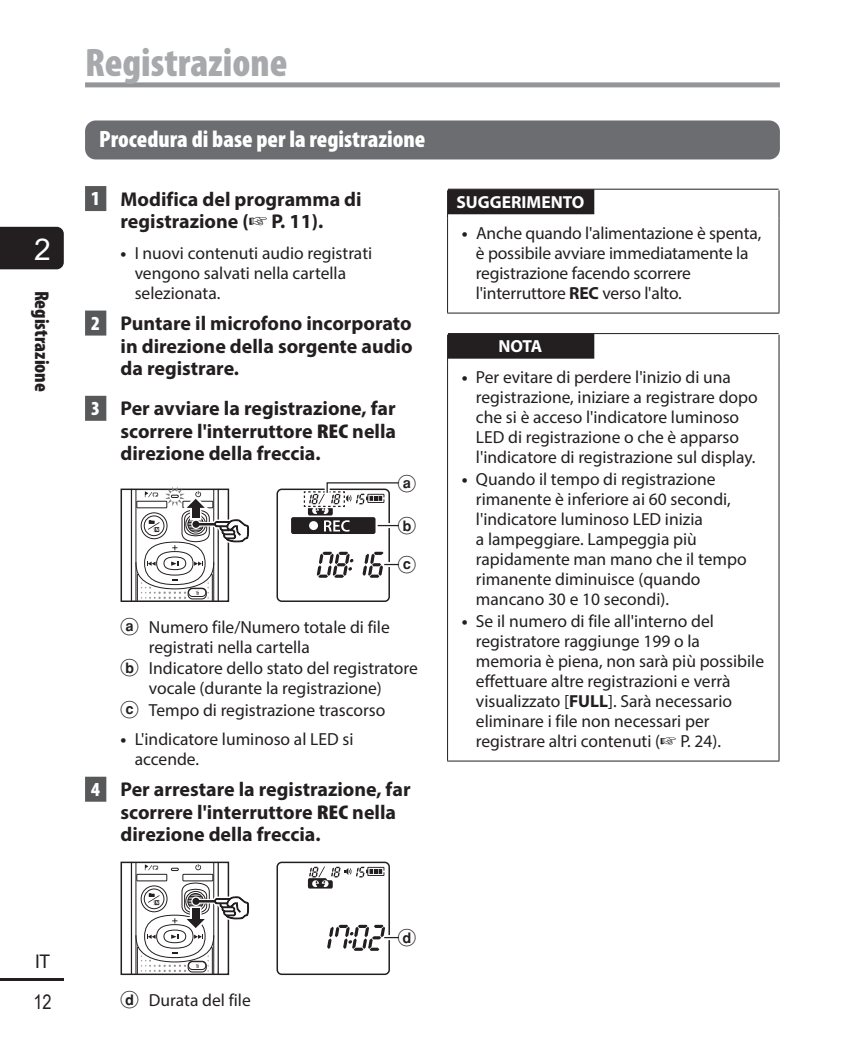
<style>
.page{position:relative;width:865px;height:1049px;background:#fff}
.page>*{position:absolute;margin:0;border:0;box-sizing:border-box;transform-origin:0 0}
.t1{font:900 condensed 40px "Myriad Pro";color:#a8a9ad}
.t2{font:30px "Arial";color:#fff}
.t3{font:900 condensed 23.75px "Myriad Pro";color:#fff}
.t4{font:700 20px/22.5px "Myriad Pro";color:#231f20;text-align:justify}
.t5{font:900 condensed 20px "Myriad Pro";color:#231f20}
.t6{font:20px "Arial Narrow";color:#231f20}
.t7{font:20px "Myriad Pro";color:#231f20}
.t8{font:17.5px/20px "Myriad Pro";color:#231f20}
.t9{font:700 17.5px "Myriad Pro";color:#fff}
.t10{font:17.5px "Circl Posi B2";color:#231f20}
.s1{font-weight:900;font-stretch:condensed;color:#fff}
.s2{font-weight:700}
.s3{font-weight:900;font-stretch:condensed}
.s4{font-family:"Circl Posi B2"}
</style>
<div class="page">
<div style="left:0;top:227px;width:64px;height:42px;background:#231f20"></div>
<hr style="left:0;top:978px;width:64px;height:3px;background:#231f20">
<div style="left:85px;top:82px;width:695px;height:5px;background:#939598"></div>
<div style="left:85px;top:120px;width:695px;height:39px;background:#6c6d70;border-radius:11px"></div>
<div style="left:85px;top:186px;width:21px;height:25px;background:#57585a"></div>
<div style="left:85px;top:311px;width:21px;height:25px;background:#57585a"></div>
<div style="left:85px;top:396px;width:21px;height:25px;background:#57585a"></div>
<div style="left:85px;top:777px;width:21px;height:25px;background:#57585a"></div>
<div style="left:136px;top:501px;width:31px;height:7px;border:1px solid #231f20"></div>
<hr style="left:131px;top:489px;width:1px;height:112px;background:#231f20">
<hr style="left:218px;top:489px;width:1px;height:112px;background:#231f20">
<hr style="left:135px;top:489px;width:1px;height:112px;background:#231f20">
<hr style="left:213px;top:489px;width:1px;height:112px;background:#231f20">
<div style="left:144px;top:515px;width:20px;height:21px;border:1px solid #231f20;border-radius:50%"></div>
<div style="left:141px;top:512px;width:26px;height:27px;border:1px solid #231f20;border-radius:50%"></div>
<div style="left:156px;top:551px;width:37px;height:24px;border:1px solid #231f20;border-radius:50%"></div>
<div style="left:163px;top:556px;width:23px;height:14px;border:1px solid #231f20;border-radius:50%"></div>
<svg style="left:135px;top:561px;width:79px;height:38px"></svg>
<div style="left:120px;top:488px;width:109px;height:114px;border:2px solid #231f20"></div>
<svg style="left:145px;top:487px;width:105px;height:63px"></svg>
<div style="left:276px;top:488px;width:114px;height:114px;border:2px solid #231f20;border-radius:5px"></div>
<svg style="left:317px;top:552px;width:36px;height:26px"></svg>
<svg style="left:362px;top:552px;width:37px;height:26px"></svg>
<svg style="left:291px;top:482px;width:108px;height:52px"></svg>
<hr style="left:131px;top:862px;width:1px;height:112px;background:#231f20">
<div style="left:120px;top:861px;width:109px;height:114px;border:2px solid #231f20"></div>
<svg style="left:135px;top:861px;width:115px;height:113px"></svg>
<div style="left:276px;top:861px;width:114px;height:114px;border:2px solid #231f20;border-radius:5px"></div>
<svg style="left:308px;top:866px;width:76px;height:22px"></svg>
<svg style="left:327px;top:925px;width:72px;height:26px"></svg>
<svg style="left:447px;top:190px;width:1px;height:29px"></svg>
<svg style="left:778px;top:190px;width:1px;height:29px"></svg>
<hr style="left:447px;top:219px;width:1px;height:94px;background:#231f20">
<hr style="left:778px;top:219px;width:1px;height:94px;background:#231f20">
<hr style="left:447px;top:313px;width:332px;height:1px;background:#231f20">
<hr style="left:448px;top:189px;width:330px;height:1px;background:#231f20">
<div style="left:448px;top:189px;width:146px;height:25px;background:#231f20"></div>
<hr style="left:447px;top:363px;width:1px;height:398px;background:#231f20">
<hr style="left:778px;top:363px;width:1px;height:398px;background:#231f20">
<hr style="left:447px;top:761px;width:332px;height:1px;background:#231f20">
<svg style="left:447px;top:335px;width:1px;height:28px"></svg>
<svg style="left:778px;top:335px;width:1px;height:28px"></svg>
<hr style="left:448px;top:333px;width:330px;height:1px;background:#231f20">
<div style="left:448px;top:334px;width:146px;height:25px;background:#231f20"></div>
<h2 class="t2" style="left:34px;top:228px;width:18px">2</h2>
<p class="t5" style="left:54px;top:291px;width:103px;rotate:90deg">Registrazione</p>
<p class="t7" style="left:35px;top:948px;width:16px">IT</p>
<p class="t6" style="left:33px;top:988px;width:20px">12</p>
<h1 class="t1" style="left:85px;top:37px;width:204px">Registrazione</h1>
<h3 class="t3" style="left:99px;top:124px;width:328px">Procedura di base per la registrazione</h3>
<p class="t4" style="left:91px;top:187px;width:272px;text-align:center"><span class="s1">1</span> Modifica del programma di registrazione (☞ P. 11).</p>
<p class="t8" style="left:135px;top:243px;width:239px;text-indent:-14px"><span class="s2">•</span> I nuovi contenuti audio registrati vengono salvati nella cartella selezionata.</p>
<p class="t4" style="left:120px;top:312px;width:293px;text-indent:-29px"><span class="s1">2</span> Puntare il microfono incorporato in direzione della sorgente audio da registrare.</p>
<p class="t4" style="left:120px;top:397px;width:277px;text-indent:-29px"><span class="s1">3</span> Per avviare la registrazione, far scorrere l'interruttore <span class="s3">REC</span> nella direzione della freccia.</p>
<p class="t10" style="left:398px;top:475px;width:21px">A</p>
<p class="t10" style="left:398px;top:517px;width:21px">B</p>
<p class="t10" style="left:398px;top:556px;width:21px">C</p>
<p class="t8" style="left:149px;top:616px;width:242px;text-indent:-28px"><span class="s4">A</span> Numero file/Numero totale di file registrati nella cartella</p>
<p class="t8" style="left:120px;top:658px;width:299px;text-align:center"><span class="s4">B</span> Indicatore dello stato del registratore vocale (durante la registrazione)</p>
<p class="t8" style="left:120px;top:700px;width:266px"><span class="s4">C</span> Tempo di registrazione trascorso</p>
<p class="t8" style="left:135px;top:729px;width:220px;text-indent:-14px"><span class="s2">•</span> L'indicatore luminoso al LED si accende.</p>
<p class="t4" style="left:120px;top:778px;width:291px;text-align:left;text-indent:-29px"><span class="s1">4</span> Per arrestare la registrazione, far scorrere l'interruttore <span class="s3">REC</span> nella direzione della freccia.</p>
<p class="t9" style="left:456px;top:191px;width:129px">SUGGERIMENTO</p>
<p class="t8" style="left:476px;top:223px;width:287px;text-indent:-14px"><span class="s2">•</span> Anche quando l'alimentazione è spenta, è possibile avviare immediatamente la registrazione facendo scorrere l'interruttore <span class="s2">REC</span> verso l'alto.</p>
<p class="t9" style="left:498px;top:335px;width:45px">NOTA</p>
<p class="t8" style="left:476px;top:367px;width:283px;text-indent:-14px"><span class="s2">•</span> Per evitare di perdere l'inizio di una registrazione, iniziare a registrare dopo che si è acceso l'indicatore luminoso LED di registrazione o che è apparso l'indicatore di registrazione sul display.</p>
<p class="t8" style="left:476px;top:469px;width:272px;text-indent:-14px"><span class="s2">•</span> Quando il tempo di registrazione rimanente è inferiore ai 60 secondi, l'indicatore luminoso LED inizia<br>a lampeggiare. Lampeggia più rapidamente man mano che il tempo rimanente diminuisce (quando mancano 30 e 10 secondi).</p>
<p class="t8" style="left:476px;top:611px;width:290px;text-indent:-14px"><span class="s2">•</span> Se il numero di file all'interno del registratore raggiunge 199 o la memoria è piena, non sarà più possibile effettuare altre registrazioni e verrà visualizzato [<span class="s2">FULL</span>]. Sarà necessario eliminare i file non necessari per registrare altri contenuti (☞ P. 24).</p>
<p class="t8" style="left:120px;top:989px;width:132px"><span class="s4">D</span> Durata del file</p>
<p class="t10" style="left:398px;top:929px;width:21px">D</p>
</div>
